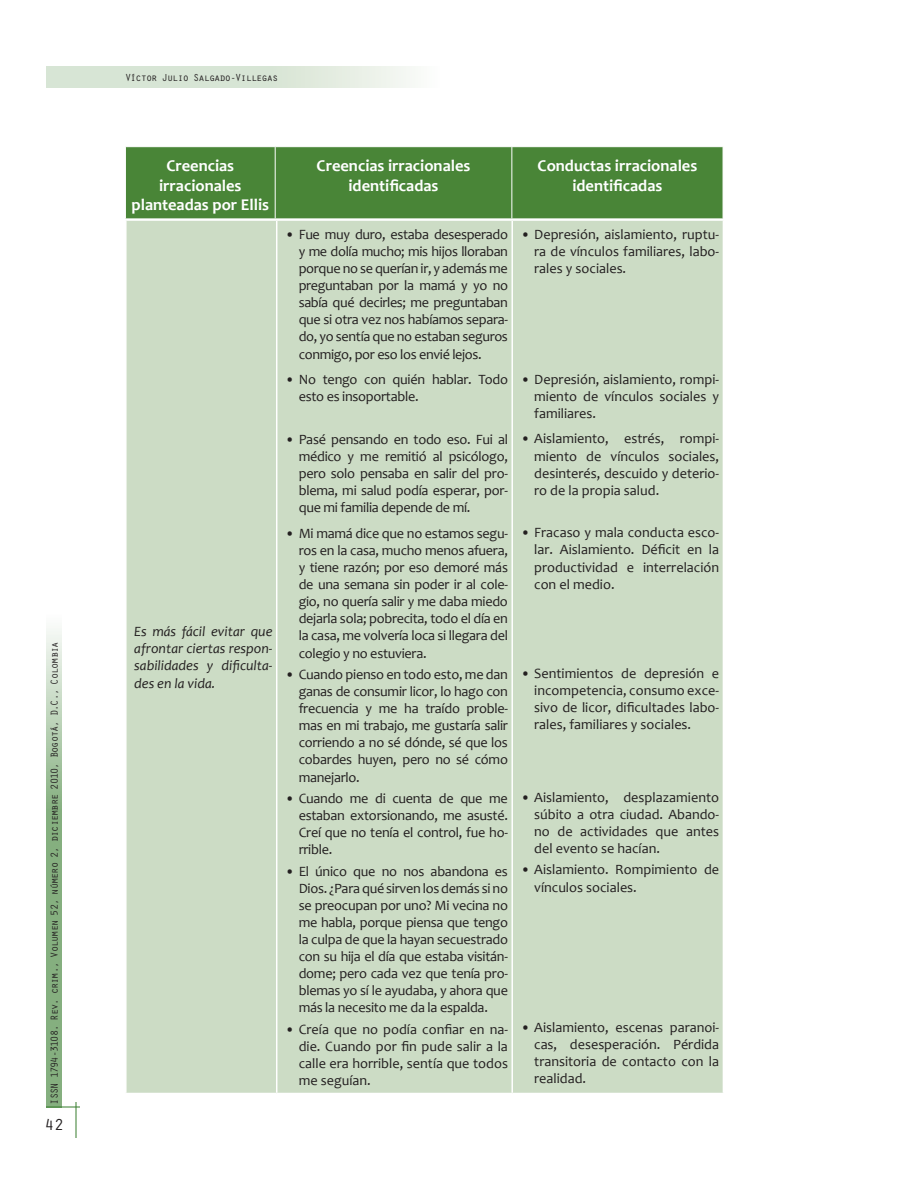
<style>
.page{position:relative;width:913px;height:1183px;background:#fff}
.page>*{position:absolute;margin:0;border:0;box-sizing:border-box;transform-origin:0 0}
.t1{font:700 16.5px/19.5px "Candara";color:#fff;text-align:center}
.t2{font:16.5px "Orator Std";color:#231f20}
.t3{font:14.25px/17.1px "Candara";color:#231f20;text-align:justify}
.t4{font:italic 14.25px/17.1px "Candara";color:#231f20;text-align:justify}
.t5{font:14.25px/17.1px "Candara";letter-spacing:-.02em;color:#231f20}
.t6{font:10.5px "Orator Std";letter-spacing:-.1em;color:#231f20}
</style>
<div class="page">
<div style="left:47px;top:67px;width:394px;height:20px;background:linear-gradient(to right,#cedfcc,#f0f4ee)"></div>
<hr style="left:76px;top:1102px;width:1px;height:35px;background:#357b2b">
<hr style="left:47px;top:1106px;width:33px;height:2px;background:#357b2b">
<svg style="left:47px;top:629px;width:15px;height:479px;fill:#85af7f"></svg>
<div style="left:127px;top:221px;width:596px;height:872px;background:#ccdcc5"></div>
<hr style="left:276px;top:221px;width:1px;height:872px;background:#fff">
<hr style="left:511px;top:221px;width:2px;height:872px;background:#fff">
<div style="left:126px;top:147px;width:597px;height:72px;background:#498537"></div>
<hr style="left:511px;top:147px;width:1px;height:72px;background:#fff">
<hr style="left:275px;top:147px;width:1px;height:72px;background:#fff">
<p class="t6" style="left:47px;top:1105px;width:465px;rotate:-90deg">ISSN 1794-3108. Rev. crim., Volumen 52, número 2, diciembre 2010, Bogotá, D.C., Colombia</p>
<p class="t2" style="left:44px;top:1113px;width:21px">42</p>
<p class="t6" style="left:125px;top:70px;width:155px">Víctor Julio Salgado-Villegas</p>
<p class="t1" style="left:132px;top:156px;width:139px">Creencias irracionales planteadas por Ellis</p>
<p class="t1" style="left:317px;top:156px;width:155px">Creencias irracionales identificadas</p>
<p class="t1" style="left:538px;top:156px;width:161px">Conductas irracionales identificadas</p>
<p class="t4" style="left:134px;top:623px;width:140px">Es más fácil evitar que afrontar ciertas respon&shy;sabilidades y dificulta&shy;des en la vida.</p>
<p class="t3" style="left:299px;top:226px;width:211px;text-indent:-13px">• Fue muy duro, estaba desesperado y me dolía mucho; mis hijos lloraban porque no se querían ir, y además me preguntaban por la mamá y yo no sabía qué decirles; me preguntaban que si otra vez nos habíamos separa&shy;do, yo sentía que no estaban seguros conmigo, por eso los envié lejos.</p>
<p class="t5" style="left:299px;top:371px;width:211px;text-indent:-13px">• No tengo con quién hablar. Todo esto es insoportable.</p>
<p class="t3" style="left:299px;top:431px;width:211px;text-indent:-13px">• Pasé pensando en todo eso. Fui al médico y me remitió al psicólogo, pero solo pensaba en salir del pro&shy;blema, mi salud podía esperar, por&shy;que mi familia depende de mí.</p>
<p class="t3" style="left:299px;top:525px;width:211px;text-indent:-13px">• Mi mamá dice que no estamos segu&shy;ros en la casa, mucho menos afuera, y tiene razón; por eso demoré más de una semana sin poder ir al cole&shy;gio, no quería salir y me daba miedo dejarla sola; pobrecita, todo el día en la casa, me volvería loca si llegara del colegio y no estuviera.</p>
<p class="t3" style="left:299px;top:666px;width:211px;text-indent:-13px">• Cuando pienso en todo esto, me dan ganas de consumir licor, lo hago con frecuencia y me ha traído proble&shy;mas en mi trabajo, me gustaría salir corriendo a no sé dónde, sé que los cobardes huyen, pero no sé cómo manejarlo.</p>
<p class="t3" style="left:299px;top:790px;width:211px;text-indent:-13px">• Cuando me di cuenta de que me estaban extorsionando, me asusté.<br>Creí que no tenía el control, fue ho&shy;rrible.</p>
<p class="t3" style="left:299px;top:862px;width:211px;text-indent:-13px">• El único que no nos abandona es Dios. ¿Para qué sirven los demás si no se preocupan por uno? Mi vecina no me habla, porque piensa que tengo la culpa de que la hayan secuestrado con su hija el día que estaba visitán&shy;dome; pero cada vez que tenía pro&shy;blemas yo sí le ayudaba, y ahora que más la necesito me da la espalda.</p>
<p class="t3" style="left:299px;top:1021px;width:211px;text-indent:-13px">• Creía que no podía confiar en na&shy;die. Cuando por fin pude salir a la calle era horrible, sentía que todos me seguían.</p>
<p class="t3" style="left:534px;top:226px;width:186px;text-indent:-13px">• Depresión, aislamiento, ruptu&shy;ra de vínculos familiares, labo&shy;rales y sociales.</p>
<p class="t3" style="left:534px;top:371px;width:186px;text-indent:-13px">• Depresión, aislamiento, rompi&shy;miento de vínculos sociales y familiares.</p>
<p class="t3" style="left:534px;top:430px;width:186px;text-indent:-13px">• Aislamiento, estrés, rompi&shy;miento de vínculos sociales, desinterés, descuido y deterio&shy;ro de la propia salud.</p>
<p class="t3" style="left:534px;top:524px;width:186px;text-indent:-13px">• Fracaso y mala conducta esco&shy;lar. Aislamiento. Déficit en la productividad e interrelación con el medio.</p>
<p class="t3" style="left:534px;top:665px;width:186px;text-indent:-13px">• Sentimientos de depresión e incompetencia, consumo exce&shy;sivo de licor, dificultades labo&shy;rales, familiares y sociales.</p>
<p class="t3" style="left:534px;top:789px;width:186px;text-indent:-13px">• Aislamiento, desplazamiento súbito a otra ciudad. Abando&shy;no de actividades que antes del evento se hacían.</p>
<p class="t3" style="left:534px;top:861px;width:186px;text-indent:-13px">• Aislamiento. Rompimiento de vínculos sociales.</p>
<p class="t3" style="left:534px;top:1019px;width:186px;text-indent:-13px">• Aislamiento, escenas paranoi&shy;cas, desesperación. Pérdida transitoria de contacto con la realidad.</p>
</div>
